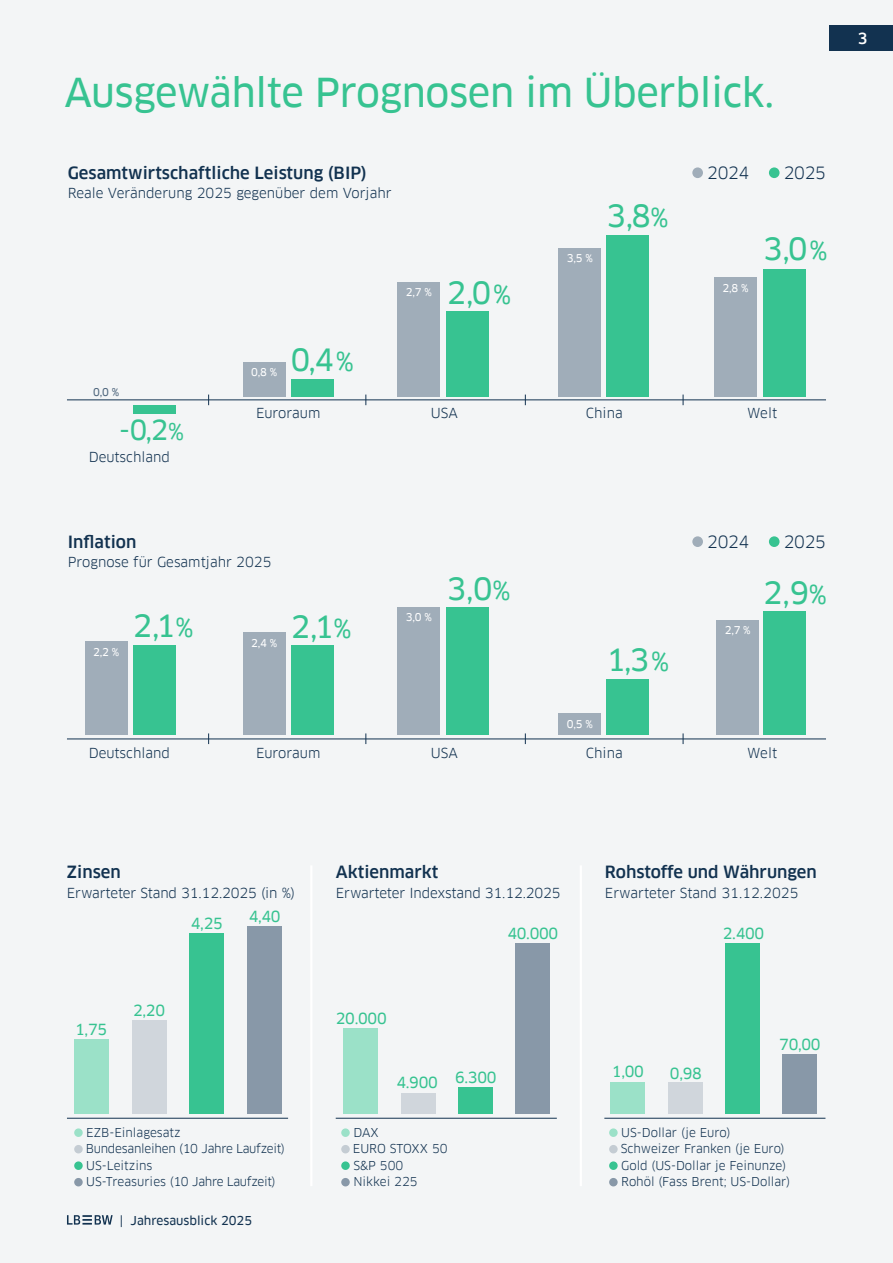
<style>
.page{position:relative;width:893px;height:1263px;background:#f3f5f6}
.page>*{position:absolute;margin:0;border:0;box-sizing:border-box;transform-origin:0 0}
.t1{font:39px "Clanfor LBBW News";letter-spacing:-.01em;color:#37c391}
.t2{font:30px "Clanfor LBBW News";color:#37c391}
.t3{font:27px "Clanfor LBBW News";color:#37c391}
.t4{font:500 16.5px "Clanfor LBBW";color:#123250}
.t5{font:16.5px "Clanfor LBBW";letter-spacing:-.02em;color:#123250}
.t6{font:15px "Clanfor LBBW News";letter-spacing:-.02em;color:#37c391}
.t7{font:500 15px "Clanfor LBBW";color:#fff}
.t8{font:13.5px "Clanfor LBBW";color:#123250}
.t9{font:12px/16.5px "Clanfor LBBW";color:#123250}
.t10{font:12px/16.5px "Clanfor LBBW";letter-spacing:-.02em;color:#123250}
.t11{font:12px "Clanfor LBBW News";color:#123250}
.t12{font:10.5px "Clanfor LBBW News";color:#fff}
.t13{font:10.5px "Clanfor LBBW News";color:#4d657c}
.s1{font-size:25.5px}
.s2{font-size:22.5px}
</style>
<div class="page">
<div style="left:829px;top:26px;width:64px;height:25px;background:#123250"></div>
<div style="left:74px;top:1039px;width:34px;height:75px;background:#9be1c8"></div>
<div style="left:190px;top:933px;width:34px;height:181px;background:#37c391"></div>
<div style="left:248px;top:927px;width:34px;height:187px;background:#8898a8"></div>
<div style="left:132px;top:1020px;width:34px;height:94px;background:#d0d6dc"></div>
<hr style="left:67px;top:400px;width:759px;height:1px;background:#123250">
<hr style="left:67px;top:739px;width:759px;height:1px;background:#123250">
<hr style="left:67px;top:1118px;width:221px;height:1px;background:#123250">
<hr style="left:336px;top:1118px;width:221px;height:1px;background:#123250">
<hr style="left:604px;top:1118px;width:221px;height:1px;background:#123250">
<div style="left:763px;top:269px;width:43px;height:128px;background:#37c391"></div>
<div style="left:714px;top:278px;width:43px;height:119px;background:#a0adb9"></div>
<div style="left:606px;top:235px;width:43px;height:162px;background:#37c391"></div>
<div style="left:559px;top:248px;width:42px;height:149px;background:#a0adb9"></div>
<div style="left:133px;top:406px;width:42px;height:8px;background:#37c391"></div>
<div style="left:446px;top:312px;width:43px;height:85px;background:#37c391"></div>
<div style="left:398px;top:282px;width:42px;height:115px;background:#a0adb9"></div>
<div style="left:763px;top:611px;width:43px;height:124px;background:#37c391"></div>
<div style="left:716px;top:620px;width:43px;height:115px;background:#a0adb9"></div>
<div style="left:606px;top:680px;width:43px;height:55px;background:#37c391"></div>
<div style="left:559px;top:714px;width:42px;height:21px;background:#a0adb9"></div>
<div style="left:446px;top:607px;width:43px;height:128px;background:#37c391"></div>
<div style="left:398px;top:607px;width:42px;height:128px;background:#a0adb9"></div>
<div style="left:291px;top:645px;width:42px;height:90px;background:#37c391"></div>
<div style="left:243px;top:633px;width:42px;height:102px;background:#a0adb9"></div>
<div style="left:133px;top:645px;width:42px;height:90px;background:#37c391"></div>
<div style="left:85px;top:641px;width:43px;height:94px;background:#a0adb9"></div>
<div style="left:344px;top:1029px;width:34px;height:85px;background:#9be1c8"></div>
<div style="left:783px;top:1054px;width:34px;height:60px;background:#8898a8"></div>
<div style="left:401px;top:1093px;width:34px;height:21px;background:#d0d6dc"></div>
<div style="left:458px;top:1087px;width:34px;height:27px;background:#37c391"></div>
<div style="left:668px;top:1083px;width:34px;height:31px;background:#d0d6dc"></div>
<div style="left:611px;top:1082px;width:34px;height:32px;background:#9be1c8"></div>
<hr style="left:310px;top:865px;width:2px;height:321px;background:#fff">
<hr style="left:580px;top:865px;width:2px;height:321px;background:#fff">
<div style="left:516px;top:944px;width:34px;height:170px;background:#8898a8"></div>
<div style="left:726px;top:944px;width:34px;height:170px;background:#37c391"></div>
<div style="left:291px;top:380px;width:42px;height:17px;background:#37c391"></div>
<div style="left:243px;top:363px;width:42px;height:34px;background:#a0adb9"></div>
<div style="left:692px;top:167px;width:11px;height:11px;background:#a0adb9;border-radius:50%"></div>
<div style="left:769px;top:167px;width:10px;height:11px;background:#37c391;border-radius:50%"></div>
<div style="left:692px;top:536px;width:11px;height:11px;background:#a0adb9;border-radius:50%"></div>
<div style="left:769px;top:536px;width:10px;height:11px;background:#37c391;border-radius:50%"></div>
<div style="left:74px;top:1128px;width:9px;height:9px;background:#9be1c8;border-radius:50%"></div>
<div style="left:74px;top:1145px;width:9px;height:8px;background:#c4ccd3;border-radius:50%"></div>
<div style="left:74px;top:1161px;width:9px;height:9px;background:#37c391;border-radius:50%"></div>
<div style="left:74px;top:1178px;width:9px;height:8px;background:#8898a8;border-radius:50%"></div>
<div style="left:341px;top:1128px;width:9px;height:9px;background:#9be1c8;border-radius:50%"></div>
<div style="left:341px;top:1145px;width:9px;height:8px;background:#c4ccd3;border-radius:50%"></div>
<div style="left:341px;top:1161px;width:9px;height:9px;background:#37c391;border-radius:50%"></div>
<div style="left:341px;top:1178px;width:9px;height:8px;background:#8898a8;border-radius:50%"></div>
<div style="left:609px;top:1128px;width:9px;height:9px;background:#9be1c8;border-radius:50%"></div>
<div style="left:609px;top:1145px;width:9px;height:8px;background:#c4ccd3;border-radius:50%"></div>
<div style="left:609px;top:1161px;width:9px;height:9px;background:#37c391;border-radius:50%"></div>
<div style="left:609px;top:1178px;width:9px;height:8px;background:#8898a8;border-radius:50%"></div>
<svg style="left:67px;top:1215px;width:46px;height:9px"></svg>
<h1 class="t1" style="left:64px;top:70px;width:711px">Ausgewählte Prognosen im Überblick.</h1>
<p class="t4" style="left:68px;top:163px;width:301px">Gesamtwirtschaftliche Leistung (BIP)</p>
<p class="t8" style="left:68px;top:185px;width:325px">Reale Veränderung 2025 gegenüber dem Vorjahr</p>
<p class="t13" style="left:93px;top:386px;width:28px">0,0 %</p>
<p class="t12" style="left:251px;top:366px;width:28px">0,8 %</p>
<h2 class="t2" style="left:291px;top:342px;width:64px">0,4<span class="s1">%</span></h2>
<p class="t12" style="left:406px;top:286px;width:28px">2,7 %</p>
<h2 class="t2" style="left:447px;top:275px;width:66px">2,0<span class="s1">%</span></h2>
<p class="t12" style="left:567px;top:252px;width:28px">3,5 %</p>
<h2 class="t2" style="left:606px;top:198px;width:64px">3,8<span class="s1">%</span></h2>
<p class="t5" style="left:707px;top:163px;width:44px">2024</p>
<p class="t5" style="left:784px;top:163px;width:44px">2025</p>
<p class="t12" style="left:723px;top:282px;width:28px">2,8 %</p>
<h2 class="t2" style="left:763px;top:231px;width:66px">3,0<span class="s1">%</span></h2>
<h3 class="t3" style="left:119px;top:414px;width:66px">-0,2<span class="s2">%</span></h3>
<p class="t8" style="left:89px;top:449px;width:83px">Deutschland</p>
<p class="t8" style="left:256px;top:405px;width:66px">Euroraum</p>
<p class="t8" style="left:431px;top:405px;width:28px">USA</p>
<p class="t8" style="left:586px;top:405px;width:38px">China</p>
<p class="t8" style="left:747px;top:405px;width:32px">Welt</p>
<p class="t4" style="left:68px;top:532px;width:70px">Inflation</p>
<p class="t8" style="left:68px;top:554px;width:205px">Prognose für Gesamtjahr 2025</p>
<p class="t5" style="left:707px;top:532px;width:44px">2024</p>
<p class="t5" style="left:784px;top:532px;width:44px">2025</p>
<h2 class="t2" style="left:447px;top:571px;width:65px">3,0<span class="s1">%</span></h2>
<h2 class="t2" style="left:763px;top:575px;width:65px">2,9<span class="s1">%</span></h2>
<p class="t12" style="left:93px;top:646px;width:28px">2,2 %</p>
<h2 class="t2" style="left:133px;top:608px;width:62px">2,1<span class="s1">%</span></h2>
<h2 class="t2" style="left:291px;top:609px;width:62px">2,1<span class="s1">%</span></h2>
<p class="t12" style="left:251px;top:637px;width:28px">2,4 %</p>
<p class="t12" style="left:406px;top:611px;width:28px">3,0 %</p>
<h2 class="t2" style="left:606px;top:642px;width:64px">1,3<span class="s1">%</span></h2>
<p class="t12" style="left:725px;top:624px;width:28px">2,7 %</p>
<p class="t12" style="left:567px;top:718px;width:28px">0,5 %</p>
<p class="t8" style="left:89px;top:745px;width:83px">Deutschland</p>
<p class="t8" style="left:256px;top:745px;width:66px">Euroraum</p>
<p class="t8" style="left:431px;top:745px;width:28px">USA</p>
<p class="t8" style="left:586px;top:745px;width:38px">China</p>
<p class="t8" style="left:747px;top:745px;width:32px">Welt</p>
<p class="t7" style="left:858px;top:29px;width:11px">3</p>
<p class="t4" style="left:67px;top:863px;width:55px">Zinsen</p>
<p class="t8" style="left:67px;top:885px;width:230px">Erwarteter Stand 31.12.2025 (in %)</p>
<p class="t6" style="left:191px;top:914px;width:34px">4,25</p>
<p class="t6" style="left:249px;top:908px;width:34px">4,40</p>
<p class="t6" style="left:75px;top:1020px;width:34px">1,75</p>
<p class="t6" style="left:133px;top:1002px;width:34px">2,20</p>
<p class="t4" style="left:336px;top:863px;width:104px">Aktienmarkt</p>
<p class="t8" style="left:336px;top:885px;width:226px">Erwarteter Indexstand 31.12.2025</p>
<p class="t4" style="left:605px;top:863px;width:213px">Rohstoffe und Währungen</p>
<p class="t8" style="left:605px;top:885px;width:195px">Erwarteter Stand 31.12.2025</p>
<p class="t6" style="left:507px;top:925px;width:52px">40.000</p>
<p class="t6" style="left:723px;top:925px;width:43px">2.400</p>
<p class="t6" style="left:336px;top:1009px;width:52px">20.000</p>
<p class="t6" style="left:396px;top:1074px;width:43px">4.900</p>
<p class="t6" style="left:455px;top:1068px;width:43px">6.300</p>
<p class="t6" style="left:612px;top:1063px;width:34px">1,00</p>
<p class="t6" style="left:670px;top:1064px;width:34px">0,98</p>
<p class="t6" style="left:779px;top:1035px;width:43px">70,00</p>
<p class="t10" style="left:86px;top:1124px;width:201px">EZB-Einlagesatz<br>Bundesanleihen (10 Jahre Laufzeit)<br>US-Leitzins<br>US-Treasuries (10 Jahre Laufzeit)</p>
<p class="t9" style="left:353px;top:1124px;width:96px">DAX<br>EURO STOXX 50<br>S&amp;P 500<br>Nikkei 225</p>
<p class="t9" style="left:621px;top:1124px;width:171px">US-Dollar (je Euro)<br>Schweizer Franken (je Euro)<br>Gold (US-Dollar je Feinunze)<br>Rohöl (Fass Brent; US-Dollar)</p>
<p class="t11" style="left:120px;top:1213px;width:134px">| Jahresausblick 2025</p>
</div>
